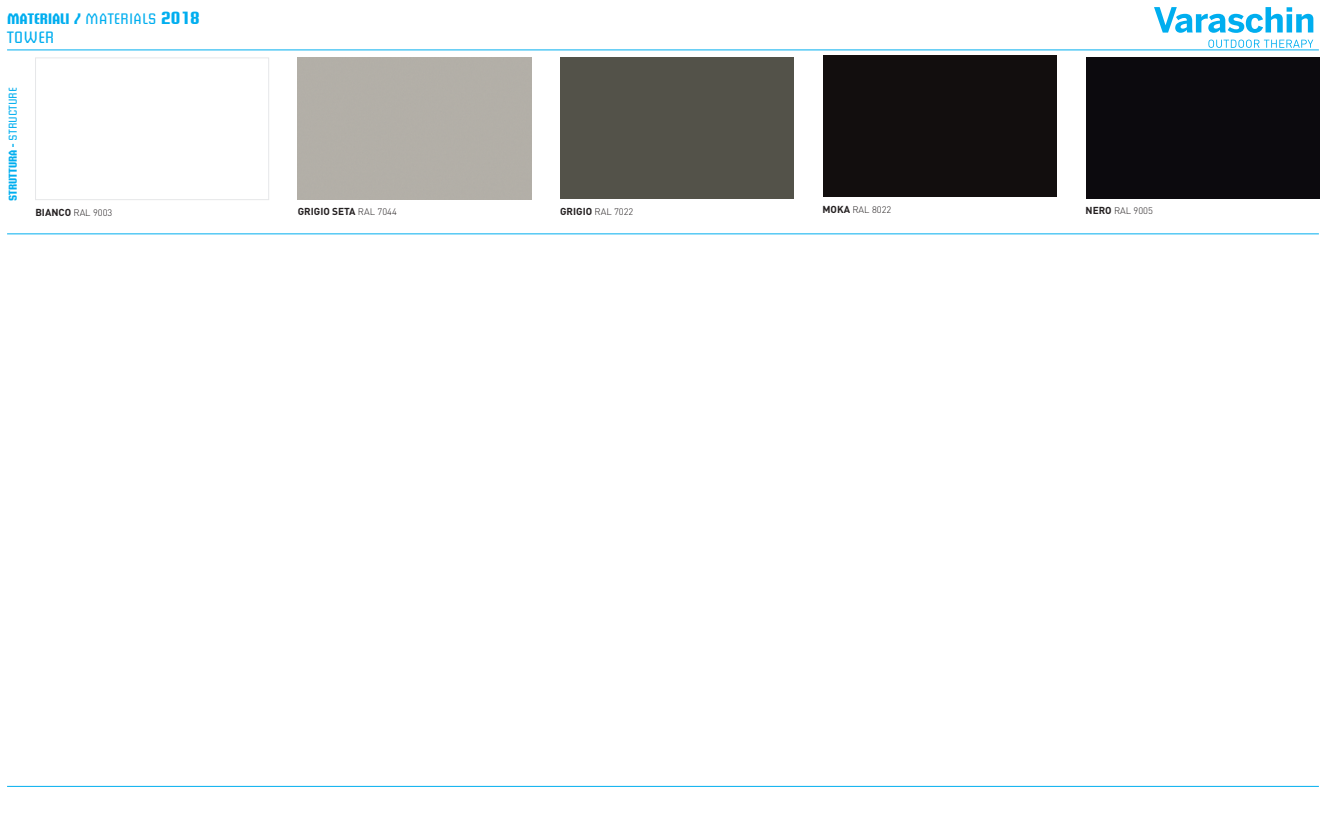
<style>
.page{position:relative;width:1326px;height:815px;background:#fff}
.page>*{position:absolute;margin:0;border:0;box-sizing:border-box;transform-origin:0 0}
.t1{font:16.25px "Briem Akademi Std";color:#00aeef}
.t2{font:700 15px "Briem Akademi Std";color:#00aeef}
.t3{font:700 11.25px "Briem Akademi Std";color:#00aeef}
.t4{font:700 10px "DIN";color:#231f20}
.t5{font:300 9.38px "DIN";color:#231f20}
.s1{font-weight:400}
.s2{font-size:17.5px}
.s3{font-weight:700;font-size:10px}
.s4{font-weight:300;font-size:9.38px}
</style>
<div class="page">
<svg style="left:1154px;top:7px;width:159px;height:26px"></svg>
<svg style="left:1208px;top:40px;width:104px;height:8px"></svg>
<hr style="left:7px;top:50px;width:1311px;height:1px;background:#00aeef">
<hr style="left:7px;top:786px;width:1311px;height:1px;background:#00aeef">
<hr style="left:7px;top:234px;width:1311px;height:1px;background:#00aeef">
<div style="left:35px;top:58px;width:234px;height:142px;background:#fff;border:1px solid #e6e7e9"></div>
<div style="left:822px;top:56px;width:234px;height:141px;background:#120e0e"></div>
<div style="left:1085px;top:58px;width:234px;height:141px;background:#0c0a0e"></div>
<div style="left:560px;top:58px;width:234px;height:141px;background:#535249"></div>
<p class="t2" style="left:7px;top:10px;width:194px">MATERIALI / <span class="s1">MATERIALS</span> <span class="s2">2018</span></p>
<p class="t1" style="left:7px;top:28px;width:49px">TOWER</p>
<p class="t3" style="left:7px;top:201px;width:115px;rotate:-90deg">STRUTTURA - <span class="s1">STRUCTURE</span></p>
<p class="t5" style="left:35px;top:207px;width:78px"><span class="s3">BIANCO</span> RAL 9003</p>
<p class="t4" style="left:298px;top:205px;width:100px">GRIGIO SETA <span class="s4">RAL 7044</span></p>
<p class="t5" style="left:560px;top:206px;width:75px"><span class="s3">GRIGIO</span> RAL 7022</p>
<p class="t5" style="left:822px;top:204px;width:70px"><span class="s3">MOKA</span> RAL 8022</p>
<p class="t5" style="left:1085px;top:205px;width:69px"><span class="s3">NERO</span> RAL 9005</p>
</div>
